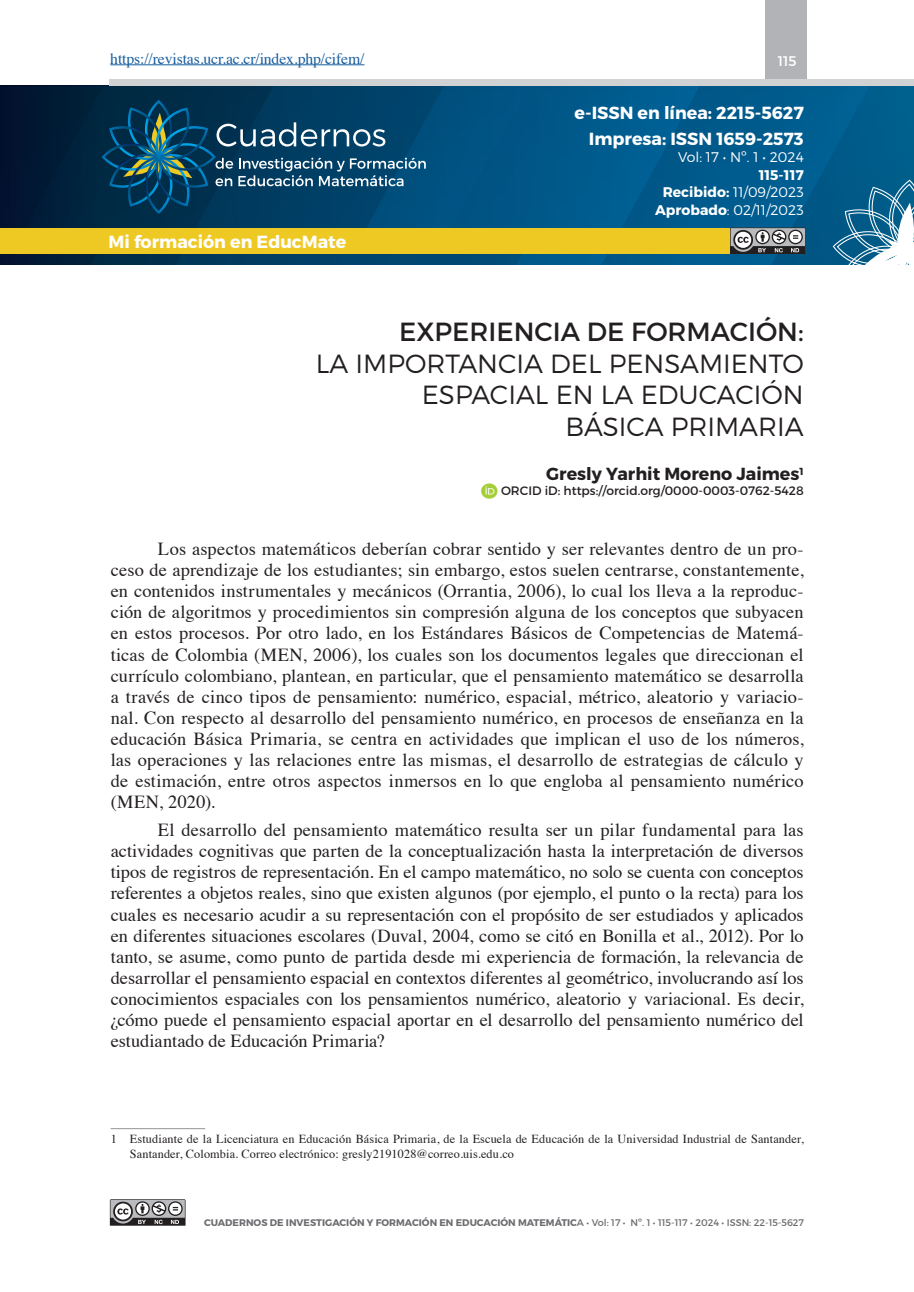
<style>
.page{position:relative;width:914px;height:1292px;background:#fff}
.page>*{position:absolute;margin:0;border:0;box-sizing:border-box;transform-origin:0 0}
.t1{font:26.25px/31.5px "Trueno Lt";color:#231f20;text-align:right}
.t2{font:26.25px "Trueno Rg";color:#231f20}
.t3{font:18.38px/21px "Times";letter-spacing:.005em;color:#231f20;text-align:justify}
.t4{font:17.5px/25.2px "Trueno Bd";color:#fff;text-align:right}
.t5{font:17.5px "Trueno Bd";color:#231f20}
.t6{font:15.75px "Times";letter-spacing:-.01em;color:#175d9e}
.t7{font:14px/17.5px "Trueno Lt";color:#fff;text-align:center}
.t8{font:14px "Trueno Bd";color:#fff}
.t9{font:14px "Trueno Rg";color:#fff}
.t10{font:12.25px/14.7px "Times";letter-spacing:.01em;color:#231f20}
.t11{font:12.25px "Trueno Rg";color:#231f20}
.t12{font:9.62px "Trueno Bd";color:#6c6d70}
.s1{font-family:"Trueno Bd"}
.s2{font-family:"Trueno Lt"}
.s3{font-family:"Trueno Rg"}
</style>
<div class="page">
<hr style="left:110px;top:64px;width:254px;height:1px;background:#175d9e">
<svg style="left:0;top:86px;width:914px;height:178px;background:#004c78"></svg>
<div style="left:0;top:228px;width:803px;height:26px;background:#efc923"></div>
<div style="left:765px;top:0;width:41px;height:86px;background:#b2b3b7"></div>
<div style="left:108px;top:80px;width:806px;height:6px;background:#d1d2d4"></div>
<svg style="left:102px;top:100px;width:324px;height:128px;background:#124b6a"></svg>
<svg style="left:831px;top:179px;width:83px;height:86px"></svg>
<svg style="left:730px;top:227px;width:75px;height:27px;background:#848486"></svg>
<svg style="left:110px;top:1199px;width:75px;height:26px"></svg>
<hr style="left:111px;top:1128px;width:94px;height:1px;background:#939598">
<img style="left:481px;top:483px;width:17px;height:16px">
<p class="t6" style="left:110px;top:44px;width:256px">https://revistas.ucr.ac.cr/index.php/cifem/</p>
<p class="t4" style="left:108px;top:229px;width:233px">Artículos de investigación</p>
<p class="t4" style="left:108px;top:229px;width:239px">Mi formación en EducMate</p>
<p class="t9" style="left:777px;top:52px;width:20px">115</p>
<p class="t4" style="left:574px;top:101px;width:231px">e-ISSN en línea: 2215-5627<br>Impresa: ISSN 1659-2573</p>
<p class="t7" style="left:678px;top:148px;width:127px">Vol: 17 • Nº. 1 • 2024</p>
<p class="t8" style="left:758px;top:166px;width:46px">115-117</p>
<p class="t7" style="left:655px;top:183px;width:150px"><span class="s1">Recibido:</span> 11/09/2023<br><span class="s1">Aprobado</span>: 02/11/2023</p>
<p class="t8" style="left:765px;top:166px;width:40px">01-24</p>
<p class="t8" style="left:656px;top:183px;width:111px">Recibido: <span class="s2">28 6</span></p>
<p class="t8" style="left:647px;top:201px;width:120px">Aprobado<span class="s2">: 2 /08</span></p>
<h1 class="t2" style="left:399px;top:316px;width:406px">EXPERIENCIA DE FORMACIÓN:</h1>
<h1 class="t1" style="left:316px;top:347px;width:489px">LA IMPORTANCIA DEL PENSAMIENTO<br>ESPACIAL EN LA EDUCACIÓN<br>BÁSICA PRIMARIA</h1>
<p class="t5" style="left:546px;top:463px;width:259px">Gresly Yarhit Moreno Jaimes<sup>1</sup></p>
<p class="t11" style="left:501px;top:483px;width:304px">ORCID iD: https://orcid.org/0000-0003-0762-5428</p>
<p class="t3" style="left:111px;top:537px;width:694px;text-indent:47px">Los aspectos matemáticos deberían cobrar sentido y ser relevantes dentro de un pro&shy;ceso de aprendizaje de los estudiantes; sin embargo, estos suelen centrarse, constantemente, en contenidos instrumentales y mecánicos (Orrantia, 2006), lo cual los lleva a la reproduc&shy;ción de algoritmos y procedimientos sin compresión alguna de los conceptos que subyacen en estos procesos. Por otro lado, en los Estándares Básicos de Competencias de Matemá&shy;ticas de Colombia (MEN, 2006), los cuales son los documentos legales que direccionan el currículo colombiano, plantean, en particular, que el pensamiento matemático se desarrolla a través de cinco tipos de pensamiento: numérico, espacial, métrico, aleatorio y variacio&shy;nal. Con respecto al desarrollo del pensamiento numérico, en procesos de enseñanza en la educación Básica Primaria, se centra en actividades que implican el uso de los números, las operaciones y las relaciones entre las mismas, el desarrollo de estrategias de cálculo y de estimación, entre otros aspectos inmersos en lo que engloba al pensamiento numérico (MEN, 2020).</p>
<p class="t3" style="left:111px;top:818px;width:694px;text-indent:47px">El desarrollo del pensamiento matemático resulta ser un pilar fundamental para las actividades cognitivas que parten de la conceptualización hasta la interpretación de diversos tipos de registros de representación. En el campo matemático, no solo se cuenta con conceptos referentes a objetos reales, sino que existen algunos (por ejemplo, el punto o la recta) para los cuales es necesario acudir a su representación con el propósito de ser estudiados y aplicados en diferentes situaciones escolares (Duval, 2004, como se citó en Bonilla et al., 2012). Por lo tanto, se asume, como punto de partida desde mi experiencia de formación, la relevancia de desarrollar el pensamiento espacial en contextos diferentes al geométrico, involucrando así los conocimientos espaciales con los pensamientos numérico, aleatorio y variacional. Es decir, ¿cómo puede el pensamiento espacial aportar en el desarrollo del pensamiento numérico del estudiantado de Educación Primaria?</p>
<p class="t10" style="left:130px;top:1130px;width:675px;text-indent:-19px">1 Estudiante de la Licenciatura en Educación Básica Primaria, de la Escuela de Educación de la Universidad Industrial de Santander,<br>Santander, Colombia. Correo electrónico: gresly2191028@correo.uis.edu.co</p>
<p class="t12" style="left:204px;top:1216px;width:601px">CUADERNOS DE INVESTIGACIÓN Y FORMACIÓN EN EDUCACIÓN MATEMÁTIC<span class="s3">A • Vol: 17 • Nº. 1 • 115-117 • 2024 • ISSN: 22-15-5627</span></p>
</div>
